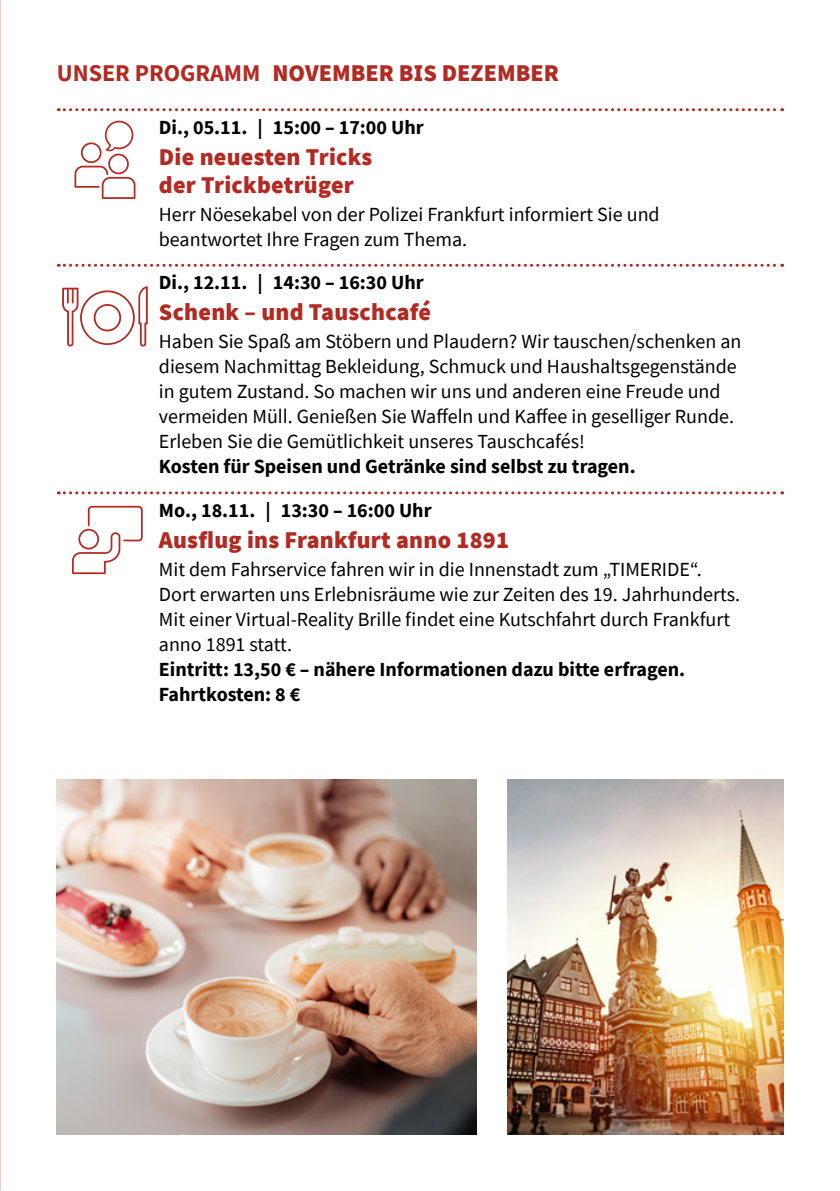
<style>
.page{position:relative;width:840px;height:1191px;background:#fff}
.page>*{position:absolute;margin:0;border:0;box-sizing:border-box;transform-origin:0 0}
.t1{font:900 24px/28px "Source Sans Pro";letter-spacing:.01em;color:#b32a22}
.t2{font:20px/25px "Source Sans Pro";color:#000}
.t3{font:700 20px/43.8px "Source Sans Pro";color:#000}
.s1{font-weight:700}
</style>
<div class="page">
<img style="left:0;top:0;width:1px;height:1191px">
<img style="left:507px;top:780px;width:275px;height:354px">
<img style="left:57px;top:780px;width:419px;height:354px">
<svg style="left:58px;top:108px;width:724px;height:3px"></svg>
<svg style="left:58px;top:264px;width:724px;height:3px"></svg>
<svg style="left:58px;top:491px;width:724px;height:3px"></svg>
<p class="t1" style="left:57px;top:59px;width:503px"><span class="s1">UNSER PROGRAMM</span> NOVEMBER BIS DEZEMBER</p>
<p class="t3" style="left:159px;top:105px;width:266px">Di., 05.11. | 15:00 – 17:00 Uhr</p>
<p class="t1" style="left:159px;top:142px;width:215px">Die neuesten Tricks der Trickbetrüger</p>
<p class="t2" style="left:159px;top:201px;width:502px">Herr Nöesekabel von der Polizei Frankfurt informiert Sie und beantwortet Ihre Fragen zum Thema.</p>
<p class="t3" style="left:159px;top:261px;width:266px">Di., 12.11. | 14:30 – 16:30 Uhr</p>
<p class="t1" style="left:159px;top:298px;width:273px">Schenk – und Tauschcafé</p>
<p class="t2" style="left:159px;top:329px;width:583px">Haben Sie Spaß am Stöbern und Plaudern? Wir tauschen/schenken an diesem Nachmittag Bekleidung, Schmuck und Haushaltsgegenstände in gutem Zustand. So machen wir uns und anderen eine Freude und vermeiden Müll. Genießen Sie Waffeln und Kaffee in geselliger Runde.<br>Erleben Sie die Gemütlichkeit unseres Tauschcafés!</p>
<p class="t3" style="left:159px;top:444px;width:478px">Kosten für Speisen und Getränke sind selbst zu tragen.<br>Mo., 18.11. | 13:30 – 16:00 Uhr</p>
<p class="t1" style="left:159px;top:525px;width:351px">Ausflug ins Frankfurt anno 1891</p>
<p class="t2" style="left:159px;top:556px;width:582px">Mit dem Fahrservice fahren wir in die Innenstadt zum „TIMERIDE“.<br>Dort erwarten uns Erlebnisräume wie zur Zeiten des 19. Jahrhunderts.<br>Mit einer Virtual-Reality Brille findet eine Kutschfahrt durch Frankfurt anno 1891 statt.</p>
<p class="t3" style="left:159px;top:656px;width:527px;line-height:25px">Eintritt: 13,50 € – nähere Informationen dazu bitte erfragen.<br>Fahrtkosten: 8 €</p>
</div>
